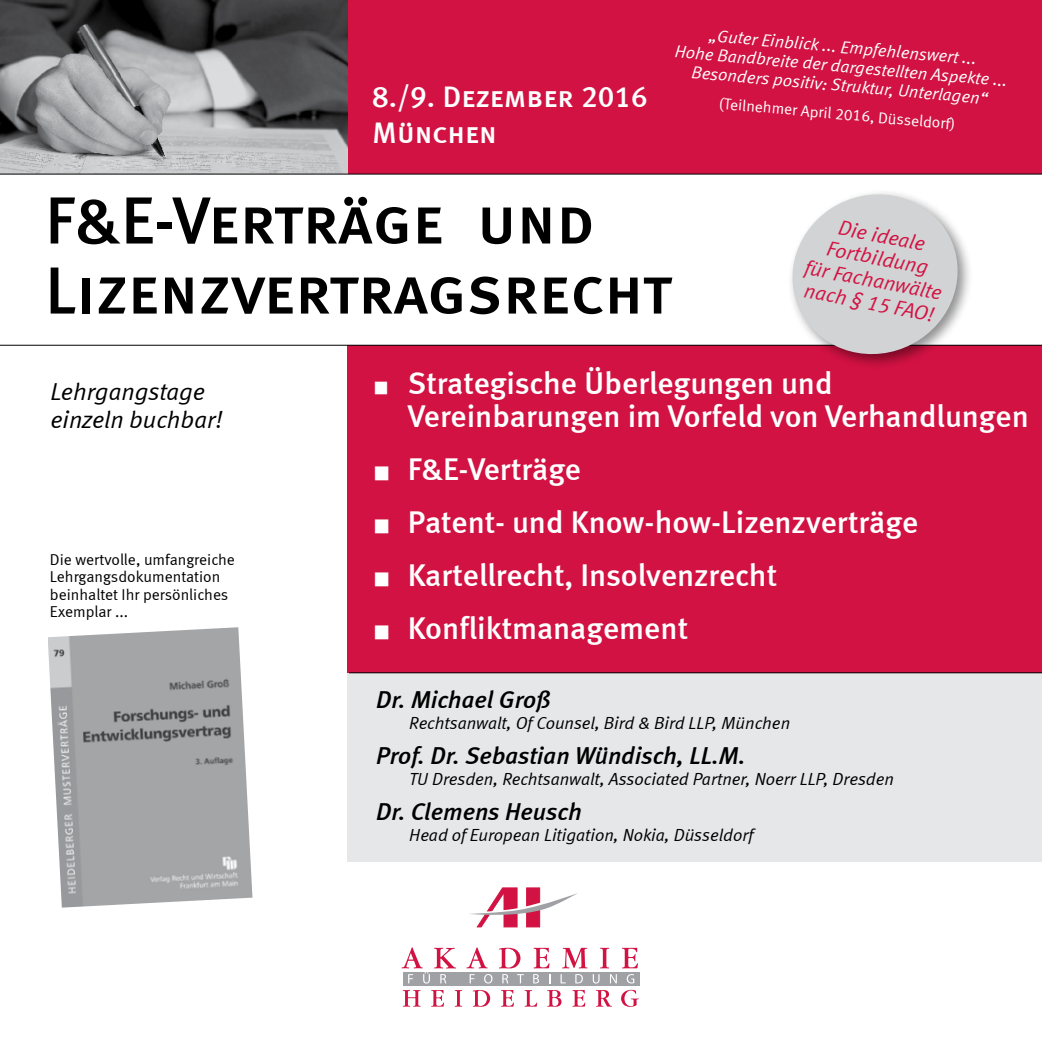
<style>
.page{position:relative;width:1042px;height:1042px;background:#fff}
.page>*{position:absolute;margin:0;border:0;box-sizing:border-box;transform-origin:0 0}
.t1{font:66.5px/70px "Meta Medium LF Caps";letter-spacing:-.005em;color:#000}
.t2{font:31.5px/33.2px "Meta Medium LF";color:#fff}
.t3{font:29.75px/36.8px "Meta Medium LF Caps";color:#fff}
.t4{font:italic 24.5px "Meta Medium LF";color:#000}
.t5{font:italic 24.5px/28px "Meta Normal LF";color:#000}
.t6{font:italic 21px/22.8px "Meta Normal LF";color:#d11242;text-align:center}
.t7{font:italic 17.5px "Meta Normal LF";color:#000}
.t8{font:italic 17.5px/19.2px "Meta Normal LF";color:#fff;text-align:center}
.t9{font:15.75px/17.5px "Meta Normal LF";color:#000}
.t10{font:15.75px "Meta Normal LF";color:#fff}
</style>
<div class="page">
<div style="left:324px;top:0;width:718px;height:174px;background:#d11242"></div>
<div style="left:347px;top:346px;width:695px;height:335px;background:#d11242"></div>
<svg style="left:469px;top:888px;width:108px;height:39px"></svg>
<svg style="left:403px;top:990px;width:17px;height:16px"></svg>
<svg style="left:431px;top:990px;width:13px;height:16px"></svg>
<svg style="left:455px;top:990px;width:7px;height:16px"></svg>
<svg style="left:473px;top:990px;width:17px;height:16px"></svg>
<svg style="left:501px;top:990px;width:13px;height:16px"></svg>
<svg style="left:524px;top:990px;width:13px;height:16px"></svg>
<svg style="left:547px;top:990px;width:14px;height:16px"></svg>
<svg style="left:572px;top:990px;width:13px;height:16px"></svg>
<svg style="left:596px;top:990px;width:15px;height:16px"></svg>
<svg style="left:621px;top:990px;width:18px;height:17px"></svg>
<svg style="left:466px;top:947px;width:22px;height:21px"></svg>
<svg style="left:499px;top:948px;width:21px;height:20px"></svg>
<svg style="left:533px;top:948px;width:16px;height:20px"></svg>
<svg style="left:562px;top:948px;width:25px;height:20px"></svg>
<svg style="left:600px;top:948px;width:9px;height:20px"></svg>
<svg style="left:622px;top:948px;width:16px;height:20px"></svg>
<div style="left:403px;top:972px;width:236px;height:13px;background:#9fa1a4"></div>
<svg style="left:401px;top:947px;width:55px;height:36px"></svg>
<svg style="left:470px;top:974px;width:4px;height:9px"></svg>
<svg style="left:484px;top:974px;width:8px;height:9px"></svg>
<svg style="left:502px;top:974px;width:6px;height:9px"></svg>
<svg style="left:517px;top:974px;width:7px;height:9px"></svg>
<svg style="left:533px;top:974px;width:6px;height:9px"></svg>
<svg style="left:560px;top:974px;width:6px;height:9px"></svg>
<svg style="left:575px;top:974px;width:8px;height:9px"></svg>
<svg style="left:593px;top:974px;width:6px;height:9px"></svg>
<svg style="left:610px;top:974px;width:7px;height:9px"></svg>
<svg style="left:627px;top:974px;width:7px;height:9px"></svg>
<img style="left:0;top:0;width:347px;height:174px">
<div style="left:347px;top:673px;width:695px;height:189px;background:#e6e7e8"></div>
<hr style="left:0;top:345px;width:1042px;height:1px;background:#000">
<hr style="left:0;top:174px;width:1042px;height:1px;background:#000">
<hr style="left:349px;top:672px;width:693px;height:1px;background:#000">
<img style="left:48px;top:627px;width:204px;height:280px">
<div style="left:787px;top:189px;width:186px;height:180px;background:#000;opacity:.44"></div>
<svg style="left:781px;top:189px;width:188px;height:176px"></svg>
<p class="t3" style="left:372px;top:78px;width:277px">8./9. Dezember 2016<br>München</p>
<p class="t8" style="left:678px;top:22px;width:335px;rotate:5deg">„Guter Einblick ... Empfehlenswert ...<br>Hohe Bandbreite der dargestellten Aspekte ...<br>Besonders positiv: Struktur, Unterlagen“</p>
<p class="t10" style="left:720px;top:94px;width:238px;rotate:5deg">(Teilnehmer April 2016, Düsseldorf)</p>
<h1 class="t1" style="left:45px;top:185px;width:629px">F&amp;E-Verträge und<br>Lizenzvertragsrecht</h1>
<p class="t6" style="left:816px;top:211px;width:141px;rotate:11deg">Die ideale<br>Fortbildung<br>für Fachanwälte nach § 15 FAO!</p>
<p class="t5" style="left:51px;top:378px;width:174px">Lehrgangstage einzeln buchbar!</p>
<p class="t9" style="left:50px;top:550px;width:186px">Die wertvolle, umfangreiche<br>Lehrgangsdokumentation beinhaltet Ihr persönliches<br>Exemplar ...</p>
<p class="t2" style="left:408px;top:366px;width:622px;text-indent:-33px">■ Strategische Überlegungen und<br>Vereinbarungen im Vorfeld von Verhandlungen</p>
<p class="t2" style="left:375px;top:452px;width:208px">■ F&amp;E-Verträge</p>
<p class="t2" style="left:375px;top:505px;width:545px">■ Patent- und Know-how-Lizenzverträge</p>
<p class="t2" style="left:375px;top:558px;width:404px">■ Kartellrecht, Insolvenzrecht</p>
<p class="t2" style="left:375px;top:611px;width:315px">■ Konfliktmanagement</p>
<p class="t4" style="left:376px;top:685px;width:176px">Dr. Michael Groß</p>
<p class="t7" style="left:409px;top:713px;width:382px">Rechtsanwalt, Of Counsel, Bird &amp; Bird LLP, München</p>
<p class="t4" style="left:376px;top:741px;width:371px">Prof. Dr. Sebastian Wündisch, LL.M.</p>
<p class="t7" style="left:409px;top:769px;width:486px">TU Dresden, Rechtsanwalt, Associated Partner, Noerr LLP, Dresden</p>
<p class="t4" style="left:376px;top:797px;width:207px">Dr. Clemens Heusch</p>
<p class="t7" style="left:409px;top:825px;width:346px">Head of European Litigation, Nokia, Düsseldorf</p>
</div>
